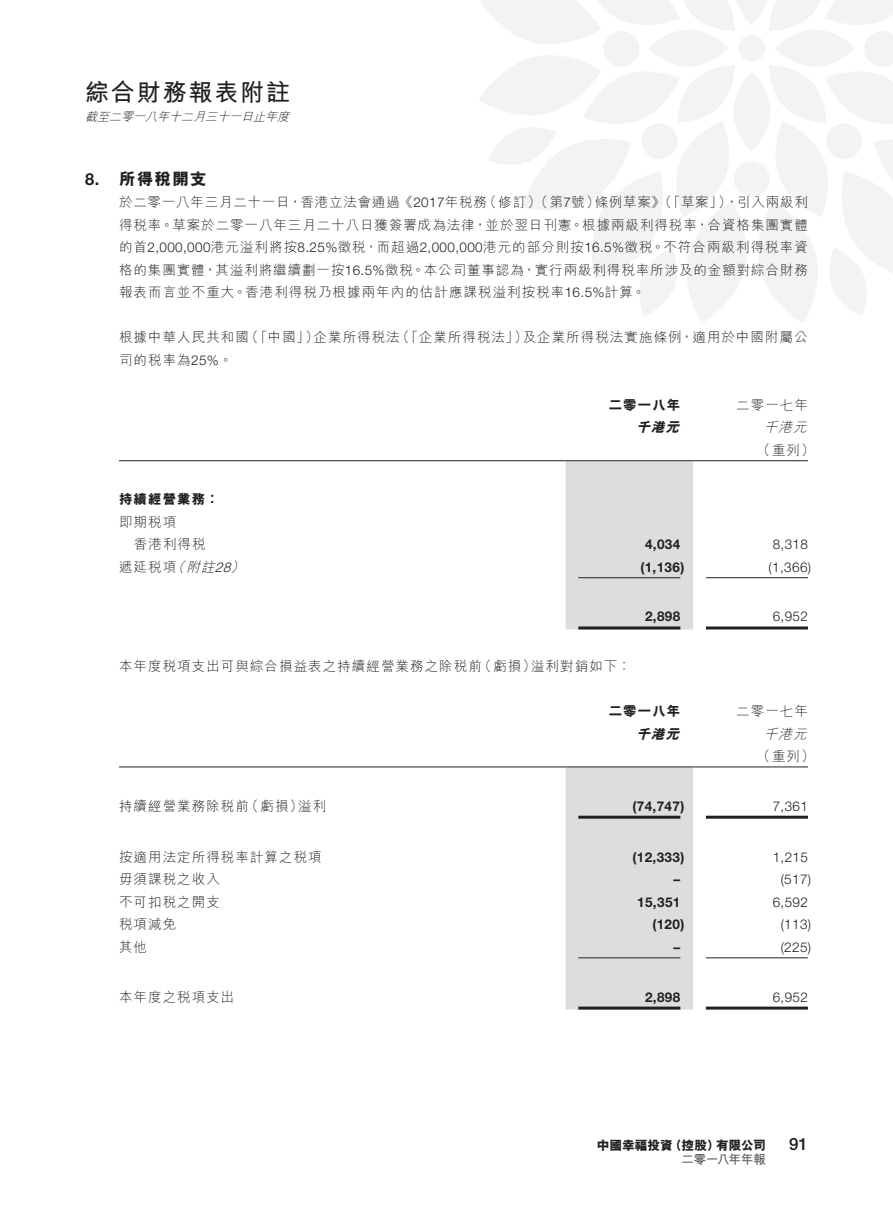
<style>
.page{position:relative;width:893px;height:1212px;background:#fff}
.page>*{position:absolute;margin:0;border:0;box-sizing:border-box;transform-origin:0 0}
.t1{font:700 24px "M Hei HK";letter-spacing:.08em;color:#231f20}
.t2{font:500 16.95px "Helvetica Neue LT Std";color:#231f20}
.Heading_1{font:800 16.5px "M Hei HK";letter-spacing:.08em;color:#231f20}
.Body_Text{font:300 13.5px/22.5px "M Hei HK";letter-spacing:.08em;color:#231f20;text-align:justify}
.Body_Text-2{font:300 13.5px "Helvetica Neue LT Std";letter-spacing:.03em;color:#231f20}
.Body_Text-3{font:700 13.5px "Helvetica Neue LT Std";letter-spacing:.03em;color:#231f20}
.Body_Text-4{font:800 13.5px "M Hei HK";letter-spacing:.08em;color:#231f20}
.Body_Text-5{font:italic 800 13.5px "M Hei HK";color:#231f20}
.Body_Text-6{font:italic 300 13.5px "M Hei HK";color:#231f20}
.t3{font:800 12.75px "M Hei HK";letter-spacing:-.01em;color:#231f20}
.t4{font:700 12.75px "M Hei HK";letter-spacing:-.035em;color:#57585a}
.t5{font:italic 300 12px "M Hei HK";color:#231f20}
.s1{font-family:"Helvetica Neue LT Std";font-weight:700}
.s2{font-family:"Helvetica Neue LT Std"}
.s3{font-style:italic}
.s4{font-family:"Helvetica Neue LT Std";font-style:italic}
</style>
<div class="page">
<svg style="left:479px;top:0;width:414px;height:323px"></svg>
<div style="left:566px;top:461px;width:127px;height:168px;background:#dcdddf"></div>
<hr style="left:119px;top:460px;width:447px;height:1px;background:#231f20">
<hr style="left:566px;top:460px;width:127px;height:1px;background:#231f20">
<hr style="left:693px;top:460px;width:115px;height:1px;background:#231f20">
<hr style="left:578px;top:577px;width:102px;height:1px;background:#231f20">
<hr style="left:706px;top:577px;width:102px;height:1px;background:#231f20">
<hr style="left:578px;top:626px;width:102px;height:3px;background:#231f20">
<hr style="left:706px;top:626px;width:102px;height:3px;background:#231f20">
<div style="left:566px;top:767px;width:127px;height:242px;background:#dcdddf"></div>
<hr style="left:119px;top:766px;width:447px;height:1px;background:#231f20">
<hr style="left:566px;top:766px;width:127px;height:1px;background:#231f20">
<hr style="left:693px;top:766px;width:115px;height:1px;background:#231f20">
<hr style="left:578px;top:816px;width:102px;height:3px;background:#231f20">
<hr style="left:706px;top:816px;width:102px;height:3px;background:#231f20">
<hr style="left:578px;top:957px;width:102px;height:1px;background:#231f20">
<hr style="left:706px;top:957px;width:102px;height:1px;background:#231f20">
<hr style="left:578px;top:1006px;width:102px;height:3px;background:#231f20">
<hr style="left:706px;top:1006px;width:102px;height:3px;background:#231f20">
<h1 class="t1" style="left:85px;top:75px;width:207px">綜合財務報表附註</h1>
<p class="t5" style="left:85px;top:111px;width:209px">截至二零一八年十二月三十一日止年度</p>
<p class="Heading_1" style="left:85px;top:170px;width:123px"><span class="s1">8.</span> 所得稅開支</p>
<p class="Body_Text" style="left:119px;top:191px;width:690px">於二零一八年三月二十一日，香港立法會通過《<span class="s2">2017</span>年稅務（修訂）（第<span class="s2">7</span>號）條例草案》（「草案」），引入兩級利得稅率。草案於二零一八年三月二十八日獲簽署成為法律，並於翌日刊憲。根據兩級利得稅率，合資格集團實體的首<span class="s2">2,000,000</span>港元溢利將按<span class="s2">8.25%</span>徵稅，而超過<span class="s2">2,000,000</span>港元的部分則按<span class="s2">16.5%</span>徵稅。不符合兩級利得稅率資格的集團實體，其溢利將繼續劃一按<span class="s2">16.5%</span>徵稅。本公司董事認為，實行兩級利得稅率所涉及的金額對綜合財務報表而言並不重大。香港利得稅乃根據兩年內的估計應課稅溢利按稅率<span class="s2">16.5%</span>計算。</p>
<p class="Body_Text" style="left:119px;top:326px;width:690px">根據中華人民共和國（「中國」）企業所得稅法（「企業所得稅法」）及企業所得稅法實施條例，適用於中國附屬公司的稅率為<span class="s2">25%</span>。</p>
<p class="Body_Text-4" style="left:609px;top:398px;width:73px">二零一八年</p>
<p class="Body_Text" style="left:736px;top:393px;width:73px">二零一七年</p>
<p class="Body_Text-5" style="left:636px;top:421px;width:48px">千港元</p>
<p class="Body_Text-6" style="left:764px;top:420px;width:48px">千港元</p>
<p class="Body_Text" style="left:757px;top:438px;width:59px">（重列）</p>
<p class="Body_Text-4" style="left:119px;top:493px;width:102px">持續經營業務︰</p>
<p class="Body_Text" style="left:119px;top:510px;width:59px">即期稅項</p>
<p class="Body_Text" style="left:134px;top:533px;width:73px">香港利得稅</p>
<p class="Body_Text-3" style="left:645px;top:536px;width:37px">4,034</p>
<p class="Body_Text-2" style="left:773px;top:536px;width:37px">8,318</p>
<p class="Body_Text" style="left:119px;top:555px;width:130px">遞延稅項<span class="s3">（附註</span><span class="s4">28</span><span class="s3">）</span></p>
<p class="Body_Text-3" style="left:640px;top:559px;width:46px">(1,136)</p>
<p class="Body_Text-2" style="left:769px;top:559px;width:44px">(1,366)</p>
<p class="Body_Text-3" style="left:645px;top:608px;width:37px">2,898</p>
<p class="Body_Text-2" style="left:773px;top:608px;width:37px">6,952</p>
<p class="Body_Text" style="left:119px;top:655px;width:514px">本年度稅項支出可與綜合損益表之持續經營業務之除稅前（虧損）溢利對銷如下︰</p>
<p class="Body_Text-4" style="left:609px;top:704px;width:73px">二零一八年</p>
<p class="Body_Text" style="left:736px;top:700px;width:73px">二零一七年</p>
<p class="Body_Text-5" style="left:636px;top:727px;width:48px">千港元</p>
<p class="Body_Text-6" style="left:764px;top:727px;width:48px">千港元</p>
<p class="Body_Text" style="left:757px;top:745px;width:59px">（重列）</p>
<p class="Body_Text" style="left:119px;top:794px;width:209px">持續經營業務除稅前（虧損）溢利</p>
<p class="Body_Text-3" style="left:632px;top:797px;width:53px">(74,747)</p>
<p class="Body_Text-2" style="left:773px;top:797px;width:37px">7,361</p>
<p class="Body_Text" style="left:119px;top:845px;width:204px">按適用法定所得稅率計算之稅項</p>
<p class="Body_Text-3" style="left:632px;top:849px;width:53px">(12,333)</p>
<p class="Body_Text-2" style="left:773px;top:849px;width:37px">1,215</p>
<p class="Body_Text" style="left:119px;top:868px;width:102px">毋須課稅之收入</p>
<p class="Body_Text-3" style="left:674px;top:871px;width:8px">–</p>
<p class="Body_Text-2" style="left:781px;top:871px;width:32px">(517)</p>
<p class="Body_Text" style="left:119px;top:890px;width:102px">不可扣稅之開支</p>
<p class="Body_Text-3" style="left:637px;top:894px;width:45px">15,351</p>
<p class="Body_Text-2" style="left:773px;top:894px;width:37px">6,592</p>
<p class="Body_Text" style="left:119px;top:913px;width:59px">稅項減免</p>
<p class="Body_Text-3" style="left:652px;top:916px;width:34px">(120)</p>
<p class="Body_Text-2" style="left:781px;top:916px;width:32px">(113)</p>
<p class="Body_Text" style="left:119px;top:935px;width:30px">其他</p>
<p class="Body_Text-3" style="left:674px;top:939px;width:8px">–</p>
<p class="Body_Text-2" style="left:781px;top:939px;width:32px">(225)</p>
<p class="Body_Text" style="left:119px;top:985px;width:117px">本年度之稅項支出</p>
<p class="Body_Text-3" style="left:645px;top:988px;width:37px">2,898</p>
<p class="Body_Text-2" style="left:773px;top:988px;width:37px">6,952</p>
<p class="t3" style="left:597px;top:1138px;width:171px">中國幸福投資（控股）有限公司</p>
<p class="t4" style="left:681px;top:1150px;width:86px">二零一八年年報</p>
<p class="t2" style="left:789px;top:1133px;width:20px">91</p>
</div>
